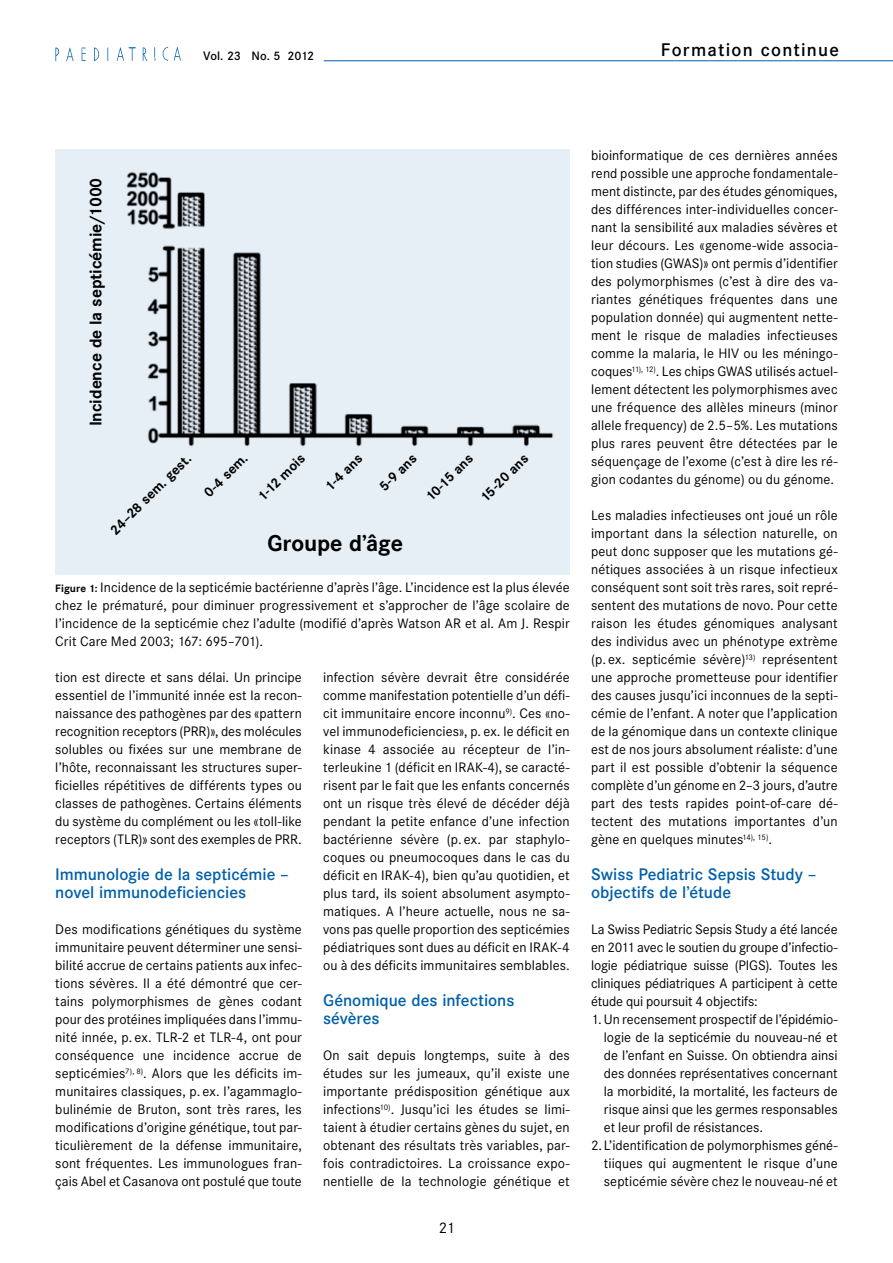
<style>
.page{position:relative;width:893px;height:1263px;background:#fff}
.page>*{position:absolute;margin:0;border:0;box-sizing:border-box;transform-origin:0 0}
.t1{font:700 22.5px "Corporate SBQ";letter-spacing:-.01em;color:#000}
.t2{font:500 18px "Corporate SBQ";letter-spacing:.07em;color:#000}
.t3{font:500 16.5px/18px "Corporate SBQ";color:#0060a9}
.t4{font:700 16.5px "Corporate SBQ";letter-spacing:-.005em;color:#000}
.t5{font:15px "Corporate SBQ";color:#000}
.t6{font:13.5px/18px "Corporate SBQ";letter-spacing:.005em;color:#000;text-align:justify}
.t7{font:700 13.5px "Corporate SBQ";color:#000}
.t8{font:500 12px "Corporate SBQ";letter-spacing:-.02em;color:#000}
.s1{font-weight:700;font-size:10.5px}
</style>
<div class="page">
<hr style="left:324px;top:60px;width:569px;height:1px;background:#0060a9">
<img style="left:55px;top:47px;width:126px;height:14px">
<img style="left:55px;top:149px;width:515px;height:425px">
<p class="t8" style="left:203px;top:49px;width:113px">Vol. 23 No. 5 2012</p>
<h2 class="t2" style="left:661px;top:38px;width:180px">Formation continue</h2>
<p class="t4" style="left:86px;top:426px;width:250px;rotate:-90deg">Incidence de la septicémie/1000</p>
<p class="t7" style="left:107px;top:527px;width:110px;rotate:-45deg">24–28 sem. gest.</p>
<p class="t7" style="left:200px;top:489px;width:57px;rotate:-45deg">0-4 sem.</p>
<p class="t7" style="left:254px;top:493px;width:62px;rotate:-45deg">1-12 mois</p>
<p class="t7" style="left:321px;top:483px;width:48px;rotate:-45deg">1-4 ans</p>
<p class="t7" style="left:375px;top:483px;width:48px;rotate:-45deg">5-9 ans</p>
<p class="t7" style="left:422px;top:493px;width:62px;rotate:-45deg">10-15 ans</p>
<p class="t7" style="left:477px;top:494px;width:63px;rotate:-45deg">15-20 ans</p>
<h1 class="t1" style="left:267px;top:530px;width:137px">Groupe d’âge</h1>
<p class="t6" style="left:55px;top:579px;width:516px"><span class="s1">Figure 1:</span> Incidence de la septicémie bactérienne d’après l’âge. L’incidence est la plus élevée chez le prématuré, pour diminuer progressivement et s’approcher de l’âge scolaire de l’incidence de la septicémie chez l’adulte (modifié d’après Watson AR et al. Am J. Respir Crit Care Med 2003; 167: 695–701).</p>
<p class="t6" style="left:55px;top:669px;width:248px">tion est directe et sans délai. Un principe essentiel de l’immunité innée est la recon&shy;naissance des pathogènes par des «pattern recognition receptors (PRR)», des molécules solubles ou fixées sur une membrane de l’hôte, reconnaissant les structures super&shy;ficielles répétitives de différents types ou classes de pathogènes. Certains éléments du système du complément ou les «toll-like receptors (TLR)» sont des exemples de PRR.</p>
<p class="t3" style="left:55px;top:866px;width:235px">Immunologie de la septicémie – novel immunodeficiencies</p>
<p class="t6" style="left:55px;top:921px;width:248px">Des modifications génétiques du système immunitaire peuvent déterminer une sensi&shy;bilité accrue de certains patients aux infec&shy;tions sévères. Il a été démontré que cer&shy;tains polymorphismes de gènes codant pour des protéines impliquées dans l’immu&shy;nité innée, p. ex. TLR-2 et TLR-4, ont pour conséquence une incidence accrue de septicémies<sup>7),</sup> <sup>8)</sup>. Alors que les déficits im&shy;munitaires classiques, p. ex. l’agammaglo&shy;bulinémie de Bruton, sont très rares, les modifications d’origine génétique, tout par&shy;ticulièrement de la défense immunitaire, sont fréquentes. Les immunologues fran&shy;çais Abel et Casanova ont postulé que toute</p>
<p class="t6" style="left:323px;top:669px;width:248px">infection sévère devrait être considérée comme manifestation potentielle d’un défi&shy;cit immunitaire encore inconnu<sup>9)</sup>. Ces «no&shy;vel immunodeficiencies», p. ex. le déficit en kinase 4 associée au récepteur de l’in&shy;terleukine 1 (déficit en IRAK-4), se caracté&shy;risent par le fait que les enfants concernés ont un risque très élevé de décéder déjà pendant la petite enfance d’une infection bactérienne sévère (p. ex. par staphylo&shy;coques ou pneumocoques dans le cas du déficit en IRAK-4), bien qu’au quotidien, et plus tard, ils soient absolument asympto&shy;matiques. A l’heure actuelle, nous ne sa&shy;vons pas quelle proportion des septicémies pédiatriques sont dues au déficit en IRAK-4 ou à des déficits immunitaires semblables.</p>
<p class="t3" style="left:323px;top:992px;width:193px">Génomique des infections sévères</p>
<p class="t6" style="left:323px;top:1047px;width:248px">On sait depuis longtemps, suite à des études sur les jumeaux, qu’il existe une importante prédisposition génétique aux infections<sup>10)</sup>. Jusqu’ici les études se limi&shy;taient à étudier certains gènes du sujet, en obtenant des résultats très variables, par&shy;fois contradictoires. La croissance expo&shy;nentielle de la technologie génétique et</p>
<p class="t5" style="left:439px;top:1219px;width:17px">21</p>
<p class="t6" style="left:591px;top:147px;width:248px">bioinformatique de ces dernières années rend possible une approche fondamentale&shy;ment distincte, par des études génomiques, des différences inter-individuelles concer&shy;nant la sensibilité aux maladies sévères et leur décours. Les «genome-wide associa&shy;tion studies (GWAS)» ont permis d’identifier des polymorphismes (c’est à dire des va&shy;riantes génétiques fréquentes dans une population donnée) qui augmentent nette&shy;ment le risque de maladies infectieuses comme la malaria, le HIV ou les méningo&shy;coques<sup>11),</sup> <sup>12)</sup>. Les chips GWAS utilisés actuel&shy;lement détectent les polymorphismes avec une fréquence des allèles mineurs (minor allele frequency) de 2.5–5%. Les mutations plus rares peuvent être détectées par le séquençage de l’exome (c’est à dire les ré&shy;gion codantes du génome) ou du génome.</p>
<p class="t6" style="left:591px;top:507px;width:248px">Les maladies infectieuses ont joué un rôle important dans la sélection naturelle, on peut donc supposer que les mutations gé&shy;nétiques associées à un risque infectieux conséquent sont soit très rares, soit repré&shy;sentent des mutations de novo. Pour cette raison les études génomiques analysant des individus avec un phénotype extrème (p. ex. septicémie sévère)<sup>13)</sup> représentent une approche prometteuse pour identifier des causes jusqu’ici inconnues de la septi&shy;cémie de l’enfant. A noter que l’application de la génomique dans un contexte clinique est de nos jours absolument réaliste: d’une part il est possible d’obtenir la séquence complète d’un génome en 2–3 jours, d’autre part des tests rapides point-of-care dé&shy;tectent des mutations importantes d’un gène en quelques minutes<sup>14),</sup> <sup>15)</sup>.</p>
<p class="t3" style="left:591px;top:866px;width:227px">Swiss Pediatric Sepsis Study – objectifs de l’étude</p>
<p class="t6" style="left:591px;top:921px;width:248px">La Swiss Pediatric Sepsis Study a été lancée en 2011 avec le soutien du groupe d’infectio&shy;logie pédiatrique suisse (PIGS). Toutes les cliniques pédiatriques A participent à cette étude qui poursuit 4 objectifs:</p>
<p class="t6" style="left:591px;top:1011px;width:248px">1. Un recensement prospectif de l’épidémio-</p>
<p class="t6" style="left:604px;top:1029px;width:235px">logie de la septicémie du nouveau-né et</p>
<p class="t6" style="left:604px;top:1047px;width:235px">de l’enfant en Suisse. On obtiendra ainsi</p>
<p class="t6" style="left:604px;top:1065px;width:235px">des données représentatives concernant</p>
<p class="t6" style="left:604px;top:1083px;width:235px">la morbidité, la mortalité, les facteurs de</p>
<p class="t6" style="left:604px;top:1101px;width:235px">risque ainsi que les germes responsables</p>
<p class="t6" style="left:604px;top:1119px;width:161px">et leur profil de résistances.</p>
<p class="t6" style="left:591px;top:1137px;width:248px">2.L’identification de polymorphismes géné-</p>
<p class="t6" style="left:604px;top:1155px;width:235px">tiiques qui augmentent le risque d’une</p>
<p class="t6" style="left:604px;top:1173px;width:235px">septicémie sévère chez le nouveau-né et</p>
</div>
